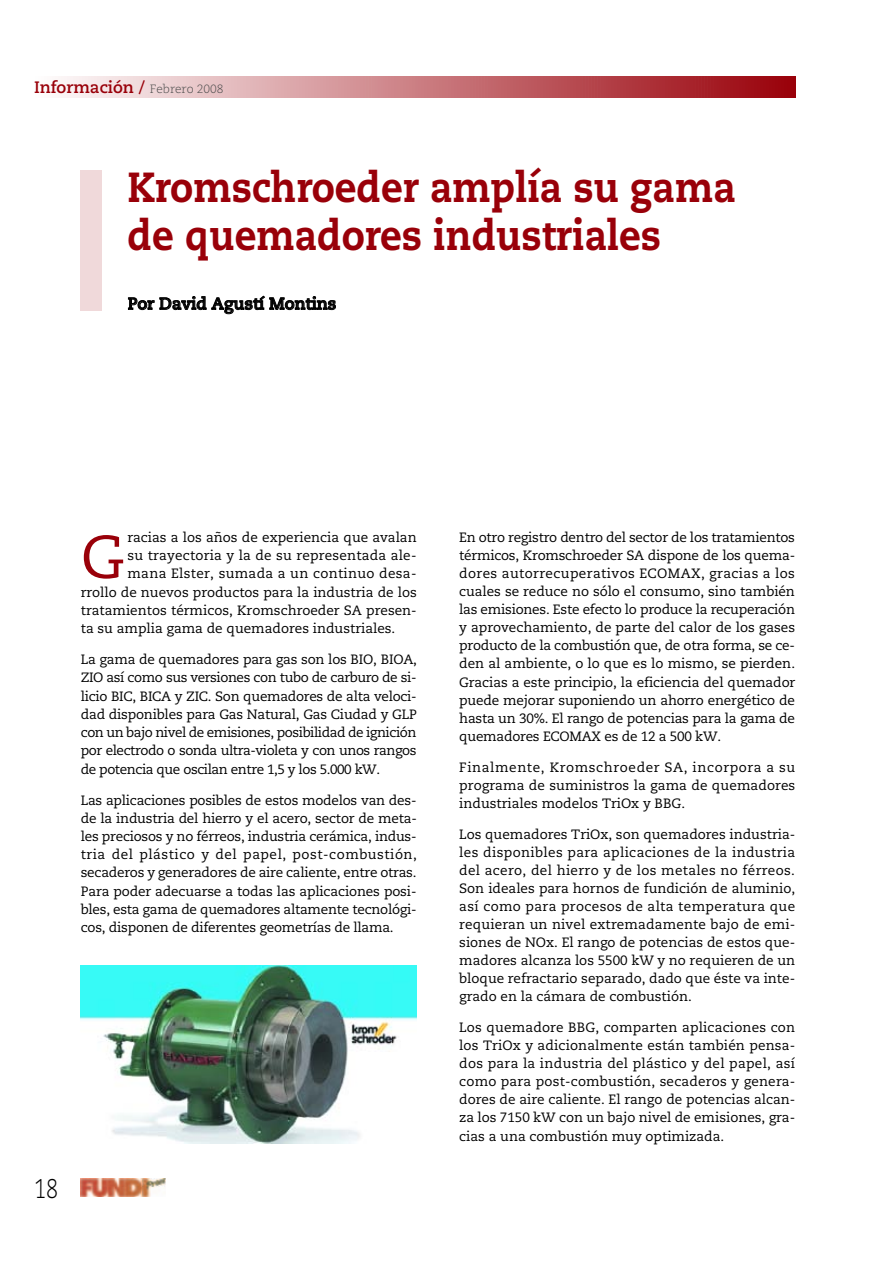
<style>
.page{position:relative;width:893px;height:1263px;background:#fff}
.page>*{position:absolute;margin:0;border:0;box-sizing:border-box;transform-origin:0 0}
.t1{font:60.3px "Caecilia";color:#990009}
.t2{font:800 42px/48px "Caecilia";color:#990009;scale:.9 1}
.t3{font:300 27px "Caecilia";color:#000;scale:.8 1}
.t4{font:700 16.5px "Caecilia";color:#990009}
.t5{font:700 16.5px "Caecilia";color:#000}
.t6{font:13.5px/18px "Caecilia";color:#000;text-align:justify}
.t7{font:13.5px "Caecilia";letter-spacing:.025em;color:#000}
.s1{font-weight:300;font-size:12px;color:#4d4d4d}
</style>
<div class="page">
<svg style="left:64px;top:77px;width:732px;height:21px"></svg>
<img style="left:81px;top:1178px;width:85px;height:18px">
<div style="left:81px;top:170px;width:21px;height:140px;background:#f0d9da"></div>
<img style="left:81px;top:965px;width:336px;height:179px">
<p class="t4" style="left:34px;top:81px;width:191px">Información / <span class="s1">Febrero 2008</span></p>
<p class="t2" style="left:128px;top:167px;width:677px">Kromschroeder amplía su gama de quemadores industriales</p>
<p class="t5" style="left:128px;top:297px;width:210px">Por David Agustí Montins</p>
<p class="t1" style="left:81px;top:532px;width:45px">G</p>
<p class="t6" style="left:127px;top:529px;width:291px">racias a los años de experiencia que avalan</p>
<p class="t6" style="left:127px;top:548px;width:291px">su trayectoria y la de su representada ale-</p>
<p class="t7" style="left:127px;top:568px;width:291px">mana Elster, sumada a un continuo desa-</p>
<p class="t6" style="left:81px;top:584px;width:337px">rrollo de nuevos productos para la industria de los</p>
<p class="t6" style="left:81px;top:602px;width:337px">tratamientos térmicos, Kromschroeder SA presen-</p>
<p class="t6" style="left:81px;top:621px;width:316px">ta su amplia gama de quemadores industriales.</p>
<p class="t6" style="left:81px;top:651px;width:338px">La gama de quemadores para gas son los BIO, BIOA, ZIO así como sus versiones con tubo de carburo de si&shy;licio BIC, BICA y ZIC. Son quemadores de alta veloci&shy;dad disponibles para Gas Natural, Gas Ciudad y GLP con un bajo nivel de emisiones, posibilidad de ignición por electrodo o sonda ultra-violeta y con unos rangos de potencia que oscilan entre 1,5 y los 5.000 kW.</p>
<p class="t6" style="left:81px;top:792px;width:338px">Las aplicaciones posibles de estos modelos van des&shy;de la industria del hierro y el acero, sector de meta&shy;les preciosos y no férreos, industria cerámica, indus&shy;tria del plástico y del papel, post-combustión, secaderos y generadores de aire caliente, entre otras.<br>Para poder adecuarse a todas las aplicaciones posi&shy;bles, esta gama de quemadores altamente tecnológi&shy;cos, disponen de diferentes geometrías de llama.</p>
<p class="t3" style="left:34px;top:1177px;width:32px">18</p>
<p class="t6" style="left:459px;top:529px;width:338px">En otro registro dentro del sector de los tratamientos térmicos, Kromschroeder SA dispone de los quema&shy;dores autorrecuperativos ECOMAX, gracias a los cuales se reduce no sólo el consumo, sino también las emisiones. Este efecto lo produce la recuperación y aprovechamiento, de parte del calor de los gases producto de la combustión que, de otra forma, se ce&shy;den al ambiente, o lo que es lo mismo, se pierden.<br>Gracias a este principio, la eficiencia del quemador puede mejorar suponiendo un ahorro energético de hasta un 30%. El rango de potencias para la gama de quemadores ECOMAX es de 12 a 500 kW.</p>
<p class="t6" style="left:459px;top:759px;width:338px">Finalmente, Kromschroeder SA, incorpora a su programa de suministros la gama de quemadores industriales modelos TriOx y BBG.</p>
<p class="t6" style="left:459px;top:826px;width:338px">Los quemadores TriOx, son quemadores industria&shy;les disponibles para aplicaciones de la industria del acero, del hierro y de los metales no férreos.<br>Son ideales para hornos de fundición de aluminio, así como para procesos de alta temperatura que requieran un nivel extremadamente bajo de emi&shy;siones de NOx. El rango de potencias de estos que&shy;madores alcanza los 5500 kW y no requieren de un bloque refractario separado, dado que éste va inte&shy;grado en la cámara de combustión.</p>
<p class="t6" style="left:459px;top:1019px;width:338px">Los quemadore BBG, comparten aplicaciones con los TriOx y adicionalmente están también pensa&shy;dos para la industria del plástico y del papel, así como para post-combustión, secaderos y genera&shy;dores de aire caliente. El rango de potencias alcan&shy;za los 7150 kW con un bajo nivel de emisiones, gra&shy;cias a una combustión muy optimizada.</p>
</div>
